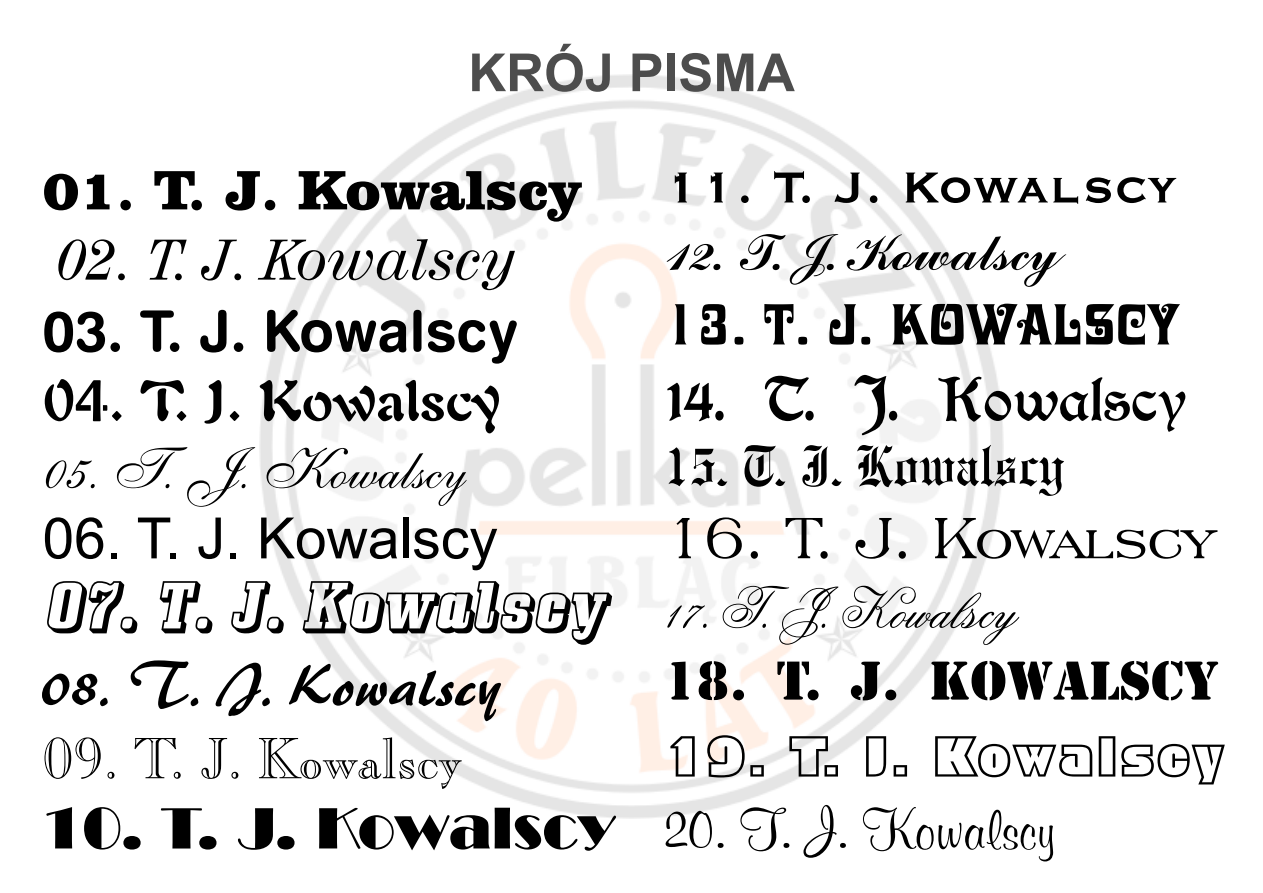
<style>
.page{position:relative;width:1263px;height:893px;background:#fff}
.page>*{position:absolute;margin:0;border:0;box-sizing:border-box;transform-origin:0 0}
.t1{font:900 57px "Clarendon L2";color:#000}
.t2{font:italic 57px "Century 725 L2";color:#000}
.t3{font:57px "Swiss 721 L2 Bold Rounded";color:#000}
.t4{font:700 57px "Freeform 721 L2";color:#000}
.t5{font:57px "Shelley Allegro L2";color:#000}
.t6{font:57px "Arial";color:#000}
.t7{font:57px "Bullpen 3 D";color:#000}
.t8{font:57px "Brush 445 L2";color:#000}
.t9{font:57px "Caslon Openface L2";color:#000}
.t10{font:57px "Broadway L2";color:#000}
.t11{font:700 57px "Copperplate Gothic L2";color:#000}
.t12{font:57px "Commercial Script L2";color:#000}
.t13{font:57px "Davida Bold L2";color:#000}
.t14{font:57px "Elegantpl";color:#000}
.t15{font:57px "Engravers Old English L2";color:#000}
.t16{font:57px "Engravers Roman L2";color:#000}
.t17{font:57px "Flemish Script L2";color:#000}
.t18{font:57px "Frontierpl";color:#000}
.t19{font:57px "Geometric 885 L2 Regular D";color:#000}
.t20{font:700 57px "Murray Hill L2";color:#000}
.t21{font:700 52.5px "Arial";color:#4d4d4d}
</style>
<div class="page">
<img style="left:259px;top:74px;width:744px;height:745px">
<p class="t21" style="left:468px;top:53px;width:328px">KRÓJ PISMA</p>
<p class="t1" style="left:43px;top:166px;width:540px">01. T. J. Kowalscy</p>
<p class="t2" style="left:57px;top:236px;width:461px">02. T. J. Kowalscy</p>
<p class="t3" style="left:43px;top:308px;width:477px">03. T. J. Kowalscy</p>
<p class="t4" style="left:43px;top:377px;width:459px">04. T. J. Kowalscy</p>
<p class="t5" style="left:43px;top:445px;width:425px">05. T. J. Kowalscy</p>
<p class="t6" style="left:43px;top:517px;width:457px">06. T. J. Kowalscy</p>
<p class="t7" style="left:43px;top:583px;width:563px">07. T. J. Kowalscy</p>
<p class="t8" style="left:43px;top:661px;width:462px">08. T. J. Kowalscy</p>
<p class="t9" style="left:43px;top:735px;width:420px">09. T. J. Kowalscy</p>
<p class="t10" style="left:43px;top:805px;width:574px">10. T. J. Kowalscy</p>
<p class="t11" style="left:664px;top:159px;width:513px">11. T. J. Kowalscy</p>
<p class="t12" style="left:664px;top:226px;width:394px">12. T. J. Kowalscy</p>
<p class="t13" style="left:664px;top:301px;width:517px">13. T. J. KOWALSCY</p>
<p class="t14" style="left:664px;top:361px;width:524px">14. T. J. Kowalscy</p>
<p class="t15" style="left:664px;top:442px;width:403px">15. T. J. Kowalscy</p>
<p class="t16" style="left:664px;top:515px;width:552px">16. T. J. Kowalscy</p>
<p class="t17" style="left:664px;top:584px;width:352px">17. T. J. Kowalscy</p>
<p class="t18" style="left:664px;top:648px;width:556px">18. T. J. KOWALSCY</p>
<p class="t19" style="left:664px;top:733px;width:563px">19. T. J. Kowalscy</p>
<p class="t20" style="left:664px;top:803px;width:392px">20. T. J. Kowalscy</p>
</div>
